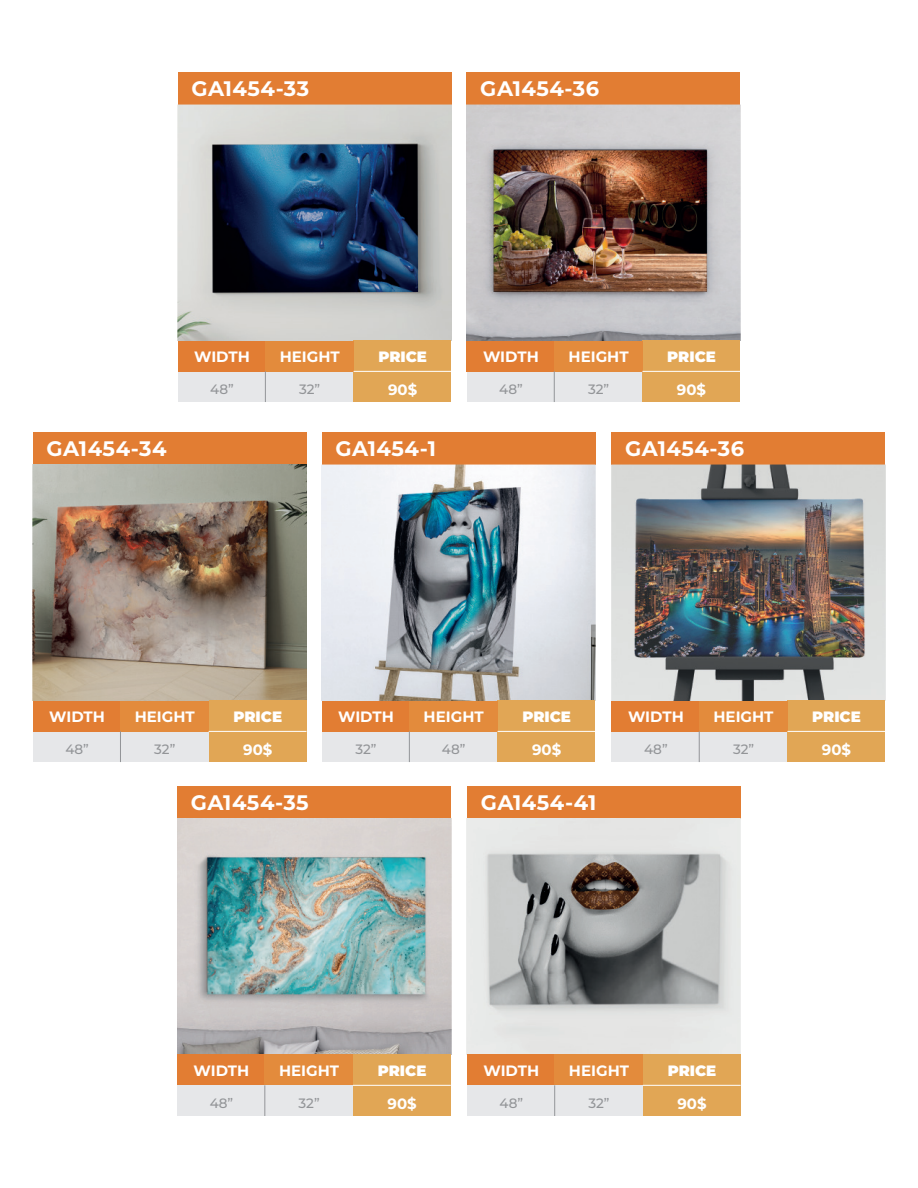
<style>
.page{position:relative;width:918px;height:1188px;background:#fff}
.page>*{position:absolute;margin:0;border:0;box-sizing:border-box;transform-origin:0 0}
.t1{font:700 21px "Montserrat";letter-spacing:.025em;color:#fff}
.t2{font:700 15px "Montserrat";color:#fff}
.t3{font:900 15px "Montserrat";color:#fff}
.t4{font:500 13.5px "Montserrat";color:#939598}
</style>
<div class="page">
<div style="left:178px;top:72px;width:273px;height:33px;background:#e27d33"></div>
<img style="left:177px;top:104px;width:274px;height:237px">
<div style="left:178px;top:371px;width:176px;height:31px;background:#e6e7e9"></div>
<div style="left:354px;top:341px;width:97px;height:61px;background:#e1a655"></div>
<div style="left:178px;top:341px;width:87px;height:30px;background:#e27d33"></div>
<div style="left:265px;top:341px;width:89px;height:30px;background:#e38b3c"></div>
<hr style="left:354px;top:371px;width:97px;height:1px;background:#fff">
<hr style="left:265px;top:371px;width:1px;height:31px;background:#939598">
<div style="left:467px;top:72px;width:273px;height:33px;background:#e27d33"></div>
<img style="left:467px;top:104px;width:274px;height:237px">
<div style="left:467px;top:371px;width:175px;height:31px;background:#e6e7e9"></div>
<div style="left:642px;top:341px;width:98px;height:61px;background:#e1a655"></div>
<div style="left:467px;top:341px;width:87px;height:30px;background:#e27d33"></div>
<div style="left:554px;top:341px;width:88px;height:30px;background:#e38b3c"></div>
<hr style="left:642px;top:371px;width:98px;height:1px;background:#fff">
<hr style="left:554px;top:371px;width:1px;height:31px;background:#939598">
<div style="left:612px;top:432px;width:273px;height:33px;background:#e27d33"></div>
<img style="left:611px;top:464px;width:274px;height:237px">
<div style="left:612px;top:731px;width:175px;height:31px;background:#e6e7e9"></div>
<div style="left:787px;top:701px;width:98px;height:61px;background:#e1a655"></div>
<div style="left:612px;top:701px;width:87px;height:30px;background:#e27d33"></div>
<div style="left:699px;top:701px;width:88px;height:30px;background:#e38b3c"></div>
<hr style="left:787px;top:731px;width:98px;height:1px;background:#fff">
<hr style="left:699px;top:731px;width:1px;height:31px;background:#939598">
<div style="left:322px;top:432px;width:273px;height:33px;background:#e27d33"></div>
<img style="left:322px;top:464px;width:274px;height:237px">
<div style="left:322px;top:731px;width:176px;height:31px;background:#e6e7e9"></div>
<div style="left:498px;top:701px;width:97px;height:61px;background:#e1a655"></div>
<div style="left:322px;top:701px;width:87px;height:30px;background:#e27d33"></div>
<div style="left:409px;top:701px;width:89px;height:30px;background:#e38b3c"></div>
<hr style="left:498px;top:731px;width:97px;height:1px;background:#fff">
<hr style="left:409px;top:731px;width:1px;height:31px;background:#939598">
<div style="left:33px;top:432px;width:273px;height:33px;background:#e27d33"></div>
<img style="left:33px;top:465px;width:274px;height:236px">
<div style="left:33px;top:731px;width:176px;height:31px;background:#e6e7e9"></div>
<div style="left:209px;top:701px;width:97px;height:61px;background:#e1a655"></div>
<div style="left:33px;top:701px;width:87px;height:30px;background:#e27d33"></div>
<div style="left:120px;top:701px;width:89px;height:30px;background:#e38b3c"></div>
<hr style="left:209px;top:731px;width:97px;height:1px;background:#fff">
<hr style="left:120px;top:731px;width:1px;height:31px;background:#939598">
<div style="left:467px;top:786px;width:274px;height:33px;background:#e27d33"></div>
<img style="left:467px;top:819px;width:274px;height:236px">
<div style="left:467px;top:1085px;width:176px;height:31px;background:#e6e7e9"></div>
<div style="left:643px;top:1055px;width:98px;height:61px;background:#e1a655"></div>
<div style="left:467px;top:1055px;width:88px;height:30px;background:#e27d33"></div>
<div style="left:555px;top:1055px;width:88px;height:30px;background:#e38b3c"></div>
<hr style="left:643px;top:1085px;width:98px;height:1px;background:#fff">
<hr style="left:554px;top:1085px;width:1px;height:31px;background:#939598">
<div style="left:177px;top:786px;width:274px;height:33px;background:#e27d33"></div>
<img style="left:177px;top:819px;width:274px;height:236px">
<div style="left:177px;top:1085px;width:176px;height:31px;background:#e6e7e9"></div>
<div style="left:353px;top:1055px;width:98px;height:61px;background:#e1a655"></div>
<div style="left:177px;top:1055px;width:88px;height:30px;background:#e27d33"></div>
<div style="left:265px;top:1055px;width:88px;height:30px;background:#e38b3c"></div>
<hr style="left:353px;top:1085px;width:98px;height:1px;background:#fff">
<hr style="left:265px;top:1085px;width:1px;height:31px;background:#939598">
<h1 class="t1" style="left:191px;top:73px;width:119px">GA1454-33</h1>
<h1 class="t1" style="left:480px;top:73px;width:120px">GA1454-36</h1>
<h1 class="t1" style="left:47px;top:433px;width:121px">GA1454-34</h1>
<p class="t2" style="left:194px;top:346px;width:57px">WIDTH</p>
<p class="t2" style="left:280px;top:346px;width:62px">HEIGHT</p>
<p class="t3" style="left:378px;top:345px;width:50px">PRICE</p>
<p class="t4" style="left:210px;top:380px;width:25px">48”</p>
<p class="t4" style="left:299px;top:380px;width:23px">32”</p>
<p class="t2" style="left:388px;top:379px;width:31px">90$</p>
<h1 class="t1" style="left:335px;top:433px;width:102px">GA1454-1</h1>
<p class="t2" style="left:483px;top:346px;width:57px">WIDTH</p>
<p class="t2" style="left:569px;top:346px;width:62px">HEIGHT</p>
<p class="t3" style="left:667px;top:345px;width:50px">PRICE</p>
<p class="t4" style="left:499px;top:380px;width:25px">48”</p>
<p class="t4" style="left:588px;top:380px;width:23px">32”</p>
<p class="t2" style="left:677px;top:379px;width:31px">90$</p>
<h1 class="t1" style="left:625px;top:433px;width:120px">GA1454-36</h1>
<p class="t2" style="left:49px;top:706px;width:57px">WIDTH</p>
<p class="t2" style="left:135px;top:706px;width:62px">HEIGHT</p>
<p class="t3" style="left:233px;top:705px;width:50px">PRICE</p>
<p class="t4" style="left:65px;top:740px;width:25px">48”</p>
<p class="t4" style="left:154px;top:740px;width:23px">32”</p>
<p class="t2" style="left:243px;top:739px;width:31px">90$</p>
<p class="t2" style="left:338px;top:706px;width:57px">WIDTH</p>
<p class="t2" style="left:424px;top:706px;width:62px">HEIGHT</p>
<p class="t3" style="left:522px;top:705px;width:50px">PRICE</p>
<p class="t4" style="left:355px;top:740px;width:23px">32”</p>
<p class="t4" style="left:442px;top:740px;width:25px">48”</p>
<p class="t2" style="left:532px;top:739px;width:31px">90$</p>
<p class="t2" style="left:628px;top:706px;width:57px">WIDTH</p>
<p class="t2" style="left:714px;top:706px;width:62px">HEIGHT</p>
<p class="t3" style="left:812px;top:705px;width:50px">PRICE</p>
<p class="t4" style="left:644px;top:740px;width:25px">48”</p>
<p class="t4" style="left:733px;top:740px;width:23px">32”</p>
<p class="t2" style="left:822px;top:739px;width:31px">90$</p>
<p class="t2" style="left:822px;top:739px;width:12px">4</p>
<h1 class="t1" style="left:191px;top:787px;width:119px">GA1454-35</h1>
<h1 class="t1" style="left:481px;top:787px;width:117px">GA1454-41</h1>
<p class="t2" style="left:194px;top:1060px;width:57px">WIDTH</p>
<p class="t2" style="left:279px;top:1060px;width:62px">HEIGHT</p>
<p class="t3" style="left:378px;top:1059px;width:50px">PRICE</p>
<p class="t4" style="left:210px;top:1094px;width:25px">48”</p>
<p class="t4" style="left:299px;top:1094px;width:23px">32”</p>
<p class="t2" style="left:388px;top:1093px;width:31px">90$</p>
<p class="t2" style="left:483px;top:1060px;width:57px">WIDTH</p>
<p class="t2" style="left:569px;top:1060px;width:62px">HEIGHT</p>
<p class="t3" style="left:668px;top:1059px;width:50px">PRICE</p>
<p class="t4" style="left:500px;top:1094px;width:25px">48”</p>
<p class="t4" style="left:588px;top:1094px;width:23px">32”</p>
<p class="t2" style="left:677px;top:1093px;width:31px">90$</p>
</div>
